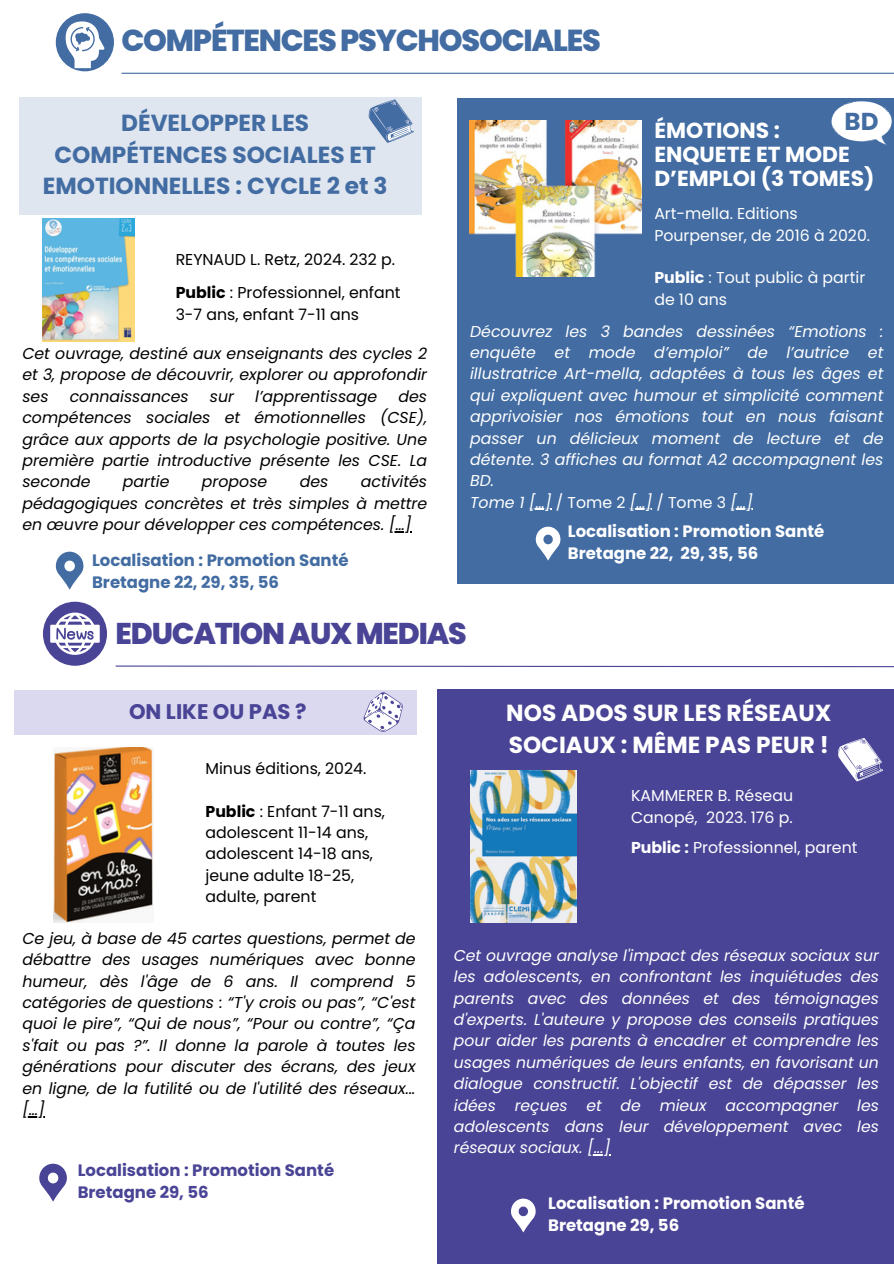
<style>
.page{position:relative;width:894px;height:1264px;background:#fff}
.page>*{position:absolute;margin:0;border:0;box-sizing:border-box;transform-origin:0 0}
.t1{font:800 30.3px "Poppins";letter-spacing:-.04em;color:#426ca2}
.t2{font:800 30px "Poppins";letter-spacing:-.04em;color:#494495}
.t3{font:700 24.45px "Poppins";color:#426ca2}
.t4{font:700 23.25px/31.5px "Poppins";color:#426ca2;text-align:center}
.t5{font:700 23.25px/31.5px "Poppins";color:#fff}
.t6{font:700 21.75px/23.7px "Poppins";color:#fff}
.t7{font:700 21.15px "Poppins";color:#494495}
.t8{font:700 16.5px/22.5px "Poppins";color:#fff}
.t9{font:700 16.5px/22.5px "Poppins";color:#426ca2}
.t10{font:700 16.5px/22.5px "Poppins";color:#494495}
.t11{font:italic 15.75px/21.3px "Poppins";color:#000;text-align:justify}
.t12{font:italic 15.75px/21.3px "Poppins";color:#fff;text-align:justify}
.t13{font:15.75px/21.3px "Poppins";color:#000}
.t14{font:15.75px/21.3px "Poppins";color:#fff}
.t15{font:italic 15.6px/21.3px "Poppins";color:#fff;text-align:justify}
.s1{font-weight:700}
.s2{font-style:normal}
</style>
<div class="page">
<hr style="left:121px;top:73px;width:772px;height:1px;background:#426ca2">
<div style="left:19px;top:98px;width:402px;height:117px;background:#dfe6ef"></div>
<div style="left:456px;top:98px;width:437px;height:485px;background:#426ca2"></div>
<img style="left:43px;top:218px;width:91px;height:123px">
<img style="left:470px;top:120px;width:171px;height:157px">
<svg style="left:535px;top:526px;width:25px;height:34px"></svg>
<svg style="left:115px;top:665px;width:778px;height:2px;background:#9b98c4"></svg>
<div style="left:14px;top:689px;width:402px;height:45px;background:#dad9ef"></div>
<div style="left:437px;top:689px;width:456px;height:574px;background:#494495"></div>
<svg style="left:56px;top:551px;width:27px;height:38px"></svg>
<svg style="left:39px;top:1163px;width:28px;height:38px"></svg>
<img style="left:470px;top:770px;width:106px;height:152px">
<img style="left:53px;top:747px;width:100px;height:175px">
<svg style="left:511px;top:1198px;width:24px;height:34px"></svg>
<svg style="left:368px;top:99px;width:45px;height:44px"></svg>
<svg style="left:635px;top:509px;width:17px;height:1px"></svg>
<svg style="left:735px;top:509px;width:17px;height:1px"></svg>
<svg style="left:27px;top:1116px;width:18px;height:1px"></svg>
<svg style="left:592px;top:1154px;width:18px;height:1px"></svg>
<div style="left:56px;top:13px;width:58px;height:58px;background:#426ca2;border-radius:50%"></div>
<svg style="left:65px;top:21px;width:39px;height:47px"></svg>
<div style="left:43px;top:601px;width:64px;height:64px;background:#494495;border-radius:50%"></div>
<svg style="left:50px;top:612px;width:50px;height:42px"></svg>
<svg style="left:831px;top:101px;width:61px;height:44px"></svg>
<svg style="left:363px;top:692px;width:40px;height:40px"></svg>
<svg style="left:838px;top:738px;width:44px;height:43px"></svg>
<h2 class="t1" style="left:121px;top:19px;width:481px">COMPÉTENCESPSYCHOSOCIALES</h2>
<h5 class="t4" style="left:43px;top:107px;width:346px">DÉVELOPPER LES<br>COMPÉTENCES SOCIALES ET<br>EMOTIONNELLES : CYCLE 2 et 3</h5>
<p class="t3" style="left:844px;top:104px;width:35px">BD</p>
<p class="t6" style="left:654px;top:119px;width:221px">ÉMOTIONS :<br>ENQUETE ET MODE<br>D’EMPLOI (3 TOMES)</p>
<h4 class="t13" style="left:176px;top:248px;width:221px">REYNAUD L. Retz, 2024. 232 p.</h4>
<p class="t13" style="left:176px;top:281px;width:226px;line-height:22px"><span class="s1">Public</span> : Professionnel, enfant<br>3-7 ans, enfant 7-11 ans</p>
<p class="t11" style="left:22px;top:343px;width:406px">Cet ouvrage, destiné aux enseignants des cycles 2 et 3, propose de découvrir, explorer ou approfondir ses</p>
<p class="t11" style="left:70px;top:385px;width:121px">connaissances</p>
<p class="t11" style="left:210px;top:385px;width:26px">sur</p>
<p class="t11" style="left:255px;top:385px;width:124px">l’apprentissage</p>
<p class="t11" style="left:22px;top:385px;width:406px;text-indent:376px">des compétences sociales et émotionnelles (CSE), grâce aux apports de la psychologie positive. Une première partie introductive présente les CSE. La seconde</p>
<p class="t11" style="left:22px;top:471px;width:406px;text-indent:338px">activités pédagogiques concrètes et très simples à mettre en œuvre pour développer ces compétences. […]</p>
<p class="t11" style="left:123px;top:471px;width:48px">partie</p>
<p class="t11" style="left:202px;top:471px;width:67px">propose</p>
<p class="t11" style="left:300px;top:471px;width:30px">des</p>
<p class="t9" style="left:92px;top:548px;width:258px">Localisation : Promotion Santé<br>Bretagne 22, 29, 35, 56</p>
<p class="t14" style="left:654px;top:203px;width:217px">Art-mella. Editions<br>Pourpenser, de 2016 à 2020.</p>
<h5 class="t14" style="left:654px;top:267px;width:212px"><span class="s1">Public</span> : Tout public à partir de 10 ans</h5>
<p class="t12" style="left:470px;top:320px;width:415px">Découvrez les 3 bandes dessinées “Emotions : enquête et mode d’emploi” de l’autrice et illustratrice Art-mella, adaptées à tous les âges et qui expliquent avec humour et simplicité comment apprivoisier nos émotions tout en nous faisant passer un délicieux moment de lecture et de détente. 3 affiches au format A2 accompagnent les BD.</p>
<p class="t12" style="left:470px;top:491px;width:284px">Tome 1 […] <span class="s2">/ Tome 2</span> […] <span class="s2">/ Tome 3</span> […]</p>
<h3 class="t8" style="left:567px;top:520px;width:258px">Localisation : Promotion Santé<br>Bretagne 22, 29, 35, 56</h3>
<p class="t2" style="left:116px;top:612px;width:352px">EDUCATIONAUXMEDIAS</p>
<p class="t7" style="left:129px;top:696px;width:179px">ON LIKE OU PAS ?</p>
<p class="t5" style="left:506px;top:697px;width:326px">NOS ADOS SUR LES RÉSEAUX<br>SOCIAUX : MÊME PAS PEUR !</p>
<p class="t13" style="left:205px;top:757px;width:162px">Minus éditions, 2024.</p>
<p class="t13" style="left:205px;top:800px;width:181px"><span class="s1">Public</span> : Enfant 7-11 ans, adolescent 11-14 ans, adolescent 14-18 ans, jeune adulte 18-25, adulte, parent</p>
<p class="t11" style="left:22px;top:927px;width:394px">Ce jeu, à base de 45 cartes questions, permet de débattre des usages numériques avec bonne humeur, dès l'âge de 6 ans. Il comprend 5 catégories de questions : “T'y crois ou pas”, “C'est quoi le pire”, “Qui de nous”, “Pour ou contre”, “Ça s'fait ou pas ?”. Il donne la parole à toutes les générations pour discuter des écrans, des jeux en ligne, de la futilité ou de l'utilité des réseaux...</p>
<p class="t11" style="left:22px;top:1098px;width:24px">[…]</p>
<p class="t10" style="left:78px;top:1158px;width:258px">Localisation : Promotion Santé<br>Bretagne 29, 56</p>
<h5 class="t14" style="left:631px;top:785px;width:163px">KAMMERER B. Réseau<br>Canopé, 2023. 176 p.</h5>
<p class="t14" style="left:631px;top:837px;width:228px"><span class="s1">Public :</span> Professionnel, parent</p>
<h2 class="t15" style="left:454px;top:944px;width:426px">Cet ouvrage analyse l'impact des réseaux sociaux sur les adolescents, en confrontant les inquiétudes des parents avec des données et des témoignages d'experts. L'auteure y propose des conseils pratiques pour aider les parents à encadrer et comprendre les usages numériques de leurs enfants, en favorisant un dialogue constructif. L'objectif est de dépasser les idées reçues et de mieux accompagner les adolescents dans leur développement avec les réseaux sociaux. [...]</h2>
<p class="t8" style="left:548px;top:1191px;width:258px">Localisation : Promotion Santé<br>Bretagne 29, 56</p>
</div>
